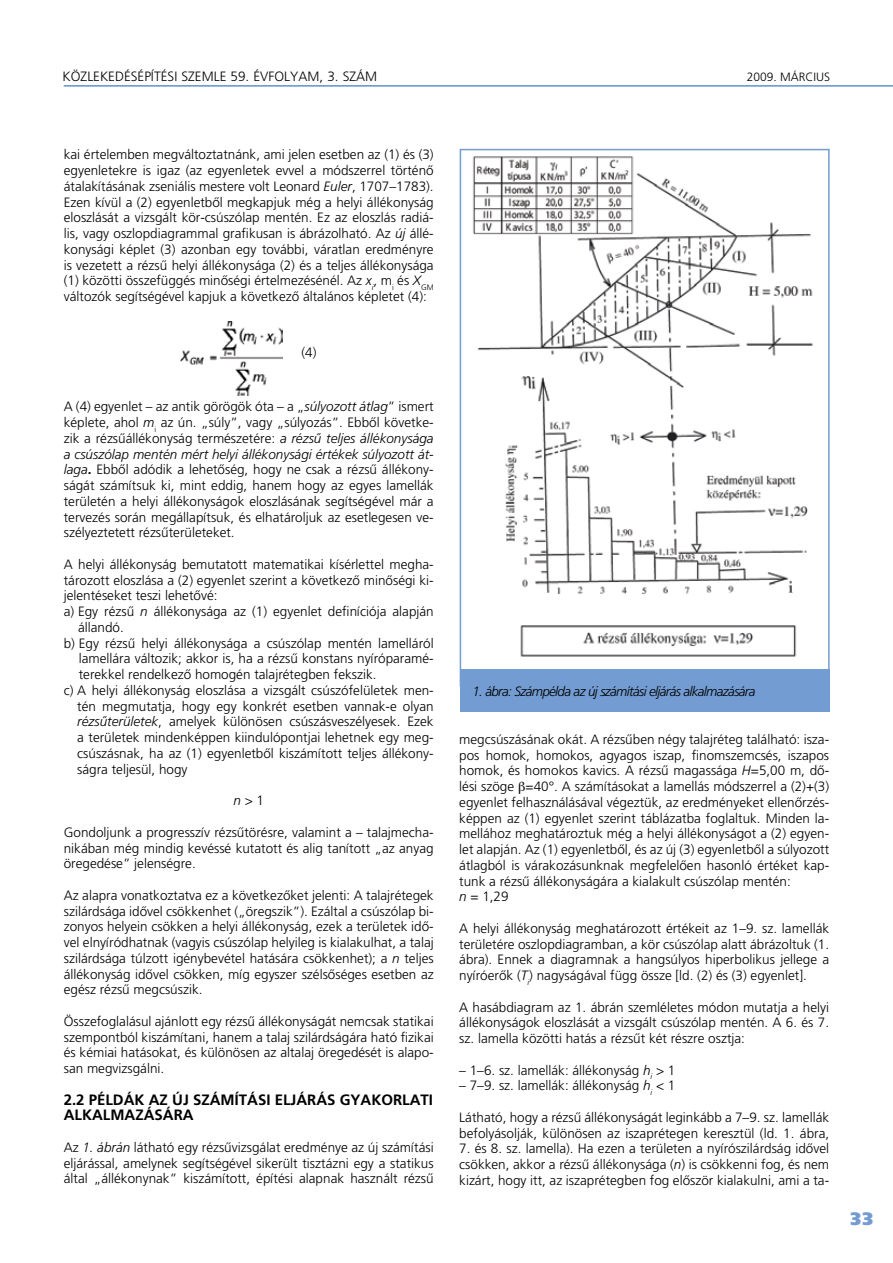
<style>
.page{position:relative;width:893px;height:1263px;background:#fff}
.page>*{position:absolute;margin:0;border:0;box-sizing:border-box;transform-origin:0 0}
.t1{font:900 18px "Frutiger H";color:#739cd2}
.t2{font:700 15px/15.8px "Frutiger H";color:#000}
.t3{font:300 13.5px/15.8px "Frutiger H";color:#000;text-align:justify}
.t4{font:italic 300 13.5px "Frutiger H";letter-spacing:-.05em;color:#000}
.t5{font:300 12px "Frutiger H";color:#000}
.s1{font-style:italic}
.s2{font-weight:700}
</style>
<div class="page">
<hr style="left:64px;top:85px;width:829px;height:2px;background:#739cd2">
<img style="left:181px;top:321px;width:102px;height:75px">
<img style="left:463px;top:156px;width:359px;height:514px">
<div style="left:460px;top:149px;width:370px;height:538px;border:2px solid #739cd2"></div>
<div style="left:460px;top:670px;width:370px;height:42px;background:#739cd2"></div>
<p class="t3" style="left:63px;top:69px;width:200px">KÖZLEKEDÉSÉPÍTÉSI SZEMLE 59. évfolyam</p>
<p class="t3" style="left:319px;top:69px;width:33px">, 3. szám</p>
<p class="t5" style="left:747px;top:70px;width:85px">2009. MÁRCIUS</p>
<p class="t3" style="left:64px;top:147px;width:371px">kai értelemben megváltoztatnánk, ami jelen esetben az (1) és (3) egyenletekre is igaz (az egyenletek evvel a módszerrel történô átalakításának zseniális mestere volt Leonard <span class="s1">Euler</span>, 1707–1783).<br>Ezen kívül a (2) egyenletbôl megkapjuk még a helyi állékonyság eloszlását a vizsgált kör-csúszólap mentén. Ez az eloszlás radiá&shy;lis, vagy oszlopdiagrammal grafikusan is ábrázolható. Az <span class="s1">új</span> állé&shy;konysági képlet (3) azonban egy további, váratlan eredményre is vezetett a rézsû helyi állékonysága (2) és a teljes állékonysága (1) közötti összefüggés minôségi értelmezésénél. Az <span class="s1">x</span><sub>i</sub>, m<sub>i</sub> és <span class="s1">X</span><sub>GM </sub>változók segítségével kapjuk a következô általános képletet (4):</p>
<p class="t3" style="left:301px;top:344px;width:17px">(4)</p>
<p class="t3" style="left:64px;top:399px;width:371px">A (4) egyenlet – az antik görögök óta – a „<span class="s1">súlyozott átlag</span>” ismert képlete, ahol <span class="s1">m</span><sub>i</sub> az ún. „súly”, vagy „súlyozás”. Ebbôl követke&shy;zik a rézsûállékonyság természetére: <span class="s1">a rézsû teljes állékonysága a csúszólap mentén mért helyi állékonysági értékek súlyozott át&shy;laga</span><span class="s2">.</span> Ebbôl adódik a lehetôség, hogy ne csak a rézsû állékony&shy;ságát számítsuk ki, mint eddig, hanem hogy az egyes lamellák területén a helyi állékonyságok eloszlásának segítségével már a tervezés során megállapítsuk, és elhatároljuk az esetlegesen ve&shy;szélyeztetett rézsûterületeket.</p>
<p class="t3" style="left:64px;top:556px;width:371px">A helyi állékonyság bemutatott matematikai kísérlettel megha-</p>
<p class="t3" style="left:64px;top:572px;width:371px">tározott eloszlása a (2) egyenlet szerint a következô minôségi ki-</p>
<p class="t3" style="left:64px;top:588px;width:155px">jelentéseket teszi lehetôvé:</p>
<p class="t3" style="left:64px;top:604px;width:371px">a) Egy rézsû <span class="s1">n</span> állékonysága az (1) egyenlet definíciója alapján</p>
<p class="t3" style="left:78px;top:619px;width:47px">állandó.</p>
<p class="t3" style="left:64px;top:635px;width:371px">b) Egy rézsû helyi állékonysága a csúszólap mentén lamelláról</p>
<p class="t3" style="left:79px;top:651px;width:356px">lamellára változik; akkor is, ha a rézsû konstans nyíróparamé-</p>
<p class="t3" style="left:79px;top:667px;width:299px">terekkel rendelkezô homogén talajrétegben fekszik.</p>
<p class="t3" style="left:64px;top:682px;width:371px">c) A helyi állékonyság eloszlása a vizsgált csúszófelületek men-</p>
<p class="t3" style="left:77px;top:698px;width:358px">tén megmutatja, hogy egy konkrét esetben vannak-e olyan</p>
<p class="t3" style="left:77px;top:714px;width:358px"><span class="s1">rézsûterületek</span>, amelyek különösen csúszás-veszélyesek. Ezek</p>
<p class="t3" style="left:77px;top:730px;width:357px">a területek mindenképpen kiindulópontjai lehetnek egy meg-</p>
<p class="t3" style="left:77px;top:745px;width:358px">csúszásnak, ha az (1) egyenletbôl kiszámított teljes állékony-</p>
<p class="t3" style="left:77px;top:761px;width:112px">ságra teljesül, hogy</p>
<p class="t3" style="left:233px;top:793px;width:32px"><span class="s1">n</span> &gt; 1</p>
<p class="t3" style="left:64px;top:824px;width:371px">Gondoljunk a progresszív rézsûtörésre, valamint a – talajmecha&shy;nikában még mindig kevéssé kutatott és alig tanított „az anyag öregedése” jelenségre.</p>
<p class="t3" style="left:64px;top:887px;width:371px">Az alapra vonatkoztatva ez a következôket jelenti: A talajrétegek szilárdsága idôvel csökkenhet („öregszik”). Ezáltal a csúszólap bi&shy;zonyos helyein csökken a helyi állékonyság, ezek a területek idô&shy;vel elnyíródhatnak (vagyis csúszólap helyileg is kialakulhat, a talaj szilárdsága túlzott igénybevétel hatására csökkenhet); a <span class="s1">n</span> teljes állékonyság idôvel csökken, míg egyszer szélsôséges esetben az egész rézsû megcsúszik.</p>
<p class="t3" style="left:64px;top:1013px;width:371px">Összefoglalásul ajánlott egy rézsû állékonyságát nemcsak statikai szempontból kiszámítani, hanem a talaj szilárdságára ható fizikai és kémiai hatásokat, és különösen az altalaj öregedését is alapo&shy;san megvizsgálni.</p>
<p class="t2" style="left:64px;top:1091px;width:371px">2.2 PÉLDÁK AZ ÚJ SZÁMÍTÁSI ELJÁRÁS GYAKORLATI<br>ALKALMAZÁSÁRA</p>
<p class="t3" style="left:64px;top:1139px;width:371px">Az <span class="s1">1. ábrán</span> látható egy rézsûvizsgálat eredménye az új számítási eljárással, amelynek segítségével sikerült tisztázni egy a statikus által „állékonynak” kiszámított, építési alapnak használt rézsû</p>
<p class="t4" style="left:472px;top:684px;width:285px">1. ábra: Számpélda az új számítási eljárás alkalmazására</p>
<p class="t3" style="left:459px;top:731px;width:371px;text-align:left">megcsúszásának okát. A rézsûben négy talajréteg található: isza&shy;pos homok, homokos, agyagos iszap, finomszemcsés, iszapos homok, és homokos kavics. A rézsû magassága <span class="s1">H</span>=5,00 m, dô&shy;lési szöge =40°. A számításokat a lamellás módszerrel a (2)+(3) egyenlet felhasználásával végeztük, az eredményeket ellenôrzés&shy;képpen az (1) egyenlet szerint táblázatba foglaltuk. Minden la&shy;mellához meghatároztuk még a helyi állékonyságot a (2) egyen&shy;let alapján. Az (1) egyenletbôl, és az új (3) egyenletbôl a súlyozott átlagból is várakozásunknak megfelelôen hasonló értéket kap&shy;tunk a rézsû állékonyságára a kialakult csúszólap mentén:<br><span class="s1">n</span> = 1,29</p>
<p class="t3" style="left:459px;top:920px;width:371px">A helyi állékonyság meghatározott értékeit az 1–9. sz. lamellák területére oszlopdiagramban, a kör csúszólap alatt ábrázoltuk (1. ábra). Ennek a diagramnak a hangsúlyos hiperbolikus jellege a nyíróerôk (<span class="s1">T</span><sub>i</sub>) nagyságával függ össze [ld. (2) és (3) egyenlet].</p>
<p class="t3" style="left:459px;top:999px;width:371px">A hasábdiagram az 1. ábrán szemléletes módon mutatja a helyi állékonyságok eloszlását a vizsgált csúszólap mentén. A 6. és 7. sz. lamella közötti hatás a rézsût két részre osztja:</p>
<p class="t3" style="left:459px;top:1062px;width:218px">– 1–6. sz. lamellák: állékonyság <span class="s1">h</span><sub>i</sub> &gt; 1</p>
<p class="t3" style="left:459px;top:1078px;width:218px">– 7–9. sz. lamellák: állékonyság <span class="s1">h</span><sub>i</sub> &lt; 1</p>
<p class="t3" style="left:459px;top:1109px;width:371px">Látható, hogy a rézsû állékonyságát leginkább a 7–9. sz. lamellák befolyásolják, különösen az iszaprétegen keresztül (ld. 1. ábra,</p>
<p class="t3" style="left:459px;top:1141px;width:371px">7. és 8. sz. lamella). Ha ezen a területen a nyírószilárdság idôvel csökken, akkor a rézsû állékonysága (<span class="s1">n</span>) is csökkenni fog, és nem kizárt, hogy itt, az iszaprétegben fog elôször kialakulni, ami a ta-</p>
<h1 class="t1" style="left:850px;top:1208px;width:12px">33</h1>
</div>
